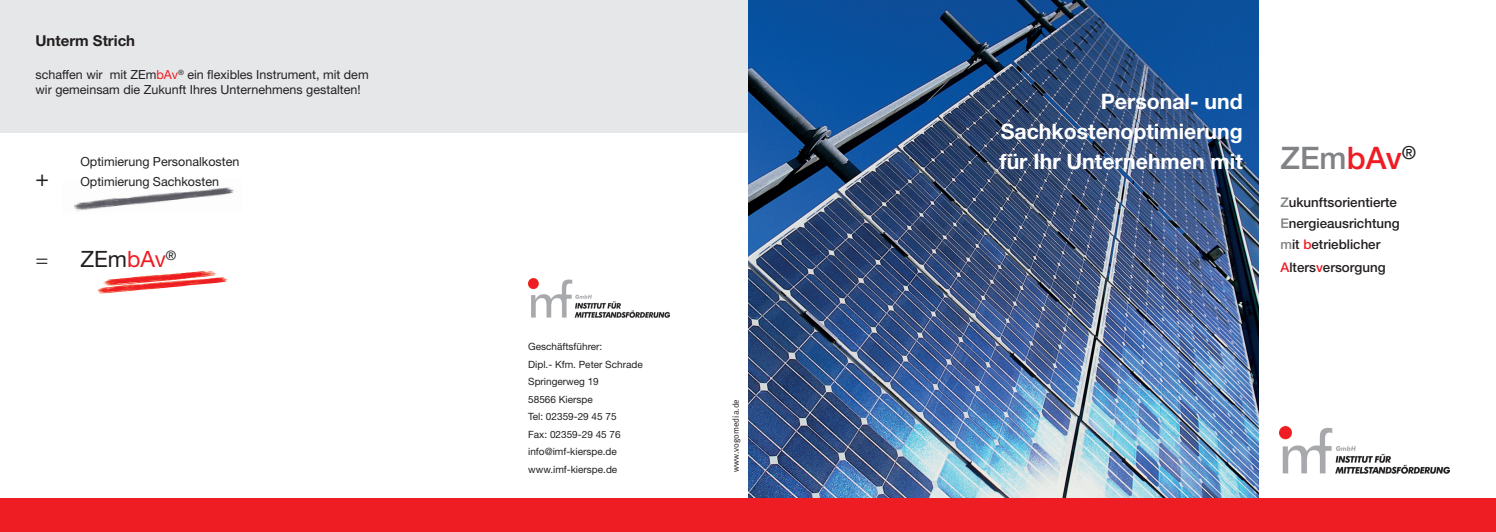
<style>
.page{position:relative;width:1496px;height:532px;background:#fff}
.page>*{position:absolute;margin:0;border:0;box-sizing:border-box;transform-origin:0 0}
.t1{font:500 31.12px "Helvetica Neue LT Std";color:#808285}
.t2{font:22.5px "Helvetica Neue LT Std";color:#231f20}
.t3{font:22.5px "Minion Pro";color:#231f20}
.t4{font:700 21.25px/30px "Helvetica Neue LT Std";color:#fff;text-align:justify}
.t5{font:700 15px "Helvetica Neue LT Std";color:#231f20}
.t6{font:500 13.38px/21.2px "Helvetica Neue LT Std";color:#231f20}
.t7{font:12.5px/15px "Helvetica Neue LT Std";color:#231f20}
.t8{font:10px/17.5px "Helvetica Neue LT Std";color:#231f20}
.t9{font:8.75px "Meta Normal LF";color:#231f20}
.s1{color:#ee1d23}
.s2{color:#808285}
</style>
<div class="page">
<img style="left:74px;top:187px;width:160px;height:24px">
<img style="left:97px;top:270px;width:131px;height:24px">
<div style="left:1px;top:0;width:747px;height:133px;background:#e6e7e9"></div>
<img style="left:528px;top:278px;width:141px;height:39px">
<div style="left:0;top:498px;width:748px;height:33px;background:#ee1d23"></div>
<img style="left:1279px;top:426px;width:170px;height:47px">
<img style="left:748px;top:0;width:510px;height:498px">
<div style="left:748px;top:498px;width:747px;height:33px;background:#ee1d23"></div>
<p class="t5" style="left:35px;top:32px;width:101px">Unterm Strich</p>
<p class="t7" style="left:35px;top:67px;width:335px">schaffen wir mit ZEm<span class="s1">bAv</span><sup>®</sup> ein flexibles Instrument, mit dem wir gemeinsam die Zukunft Ihres Unternehmens gestalten!</p>
<p class="t7" style="left:80px;top:154px;width:160px">Optimierung Personalkosten</p>
<h2 class="t2" style="left:35px;top:165px;width:15px">+</h2>
<p class="t7" style="left:80px;top:174px;width:140px">Optimierung Sachkosten</p>
<h2 class="t3" style="left:35px;top:245px;width:15px">=</h2>
<h2 class="t2" style="left:80px;top:246px;width:97px">ZEm<span class="s1">bAv</span><sup>®</sup></h2>
<p class="t8" style="left:528px;top:337px;width:116px">Geschäftsführer:<br>Dipl.- Kfm. Peter Schrade<br>Springerweg 19<br>58566 Kierspe<br>Tel: 02359-29 45 75<br>Fax: 02359-29 45 76 info@imf-kierspe.de www.imf-kierspe.de</p>
<p class="t9" style="left:730px;top:472px;width:75px;rotate:-90deg">www.vogomedia.de</p>
<h3 class="t4" style="left:999px;top:86px;width:245px;text-indent:101px">Personal- und Sachkostenoptimierung für Ihr Unternehmen mit</h3>
<h1 class="t1" style="left:1280px;top:140px;width:137px">ZEm<span class="s1">bAv</span><sup>®</sup></h1>
<p class="t6" style="left:1280px;top:191px;width:121px"><span class="s2">Z</span>ukunftsorientierte<br><span class="s2">E</span>nergieausrichtung <span class="s2">m</span>it <span class="s1">b</span>etrieblicher</p>
<p class="t6" style="left:1280px;top:257px;width:107px"><span class="s1">A</span>lters<span class="s1">v</span>ersorgung</p>
</div>
